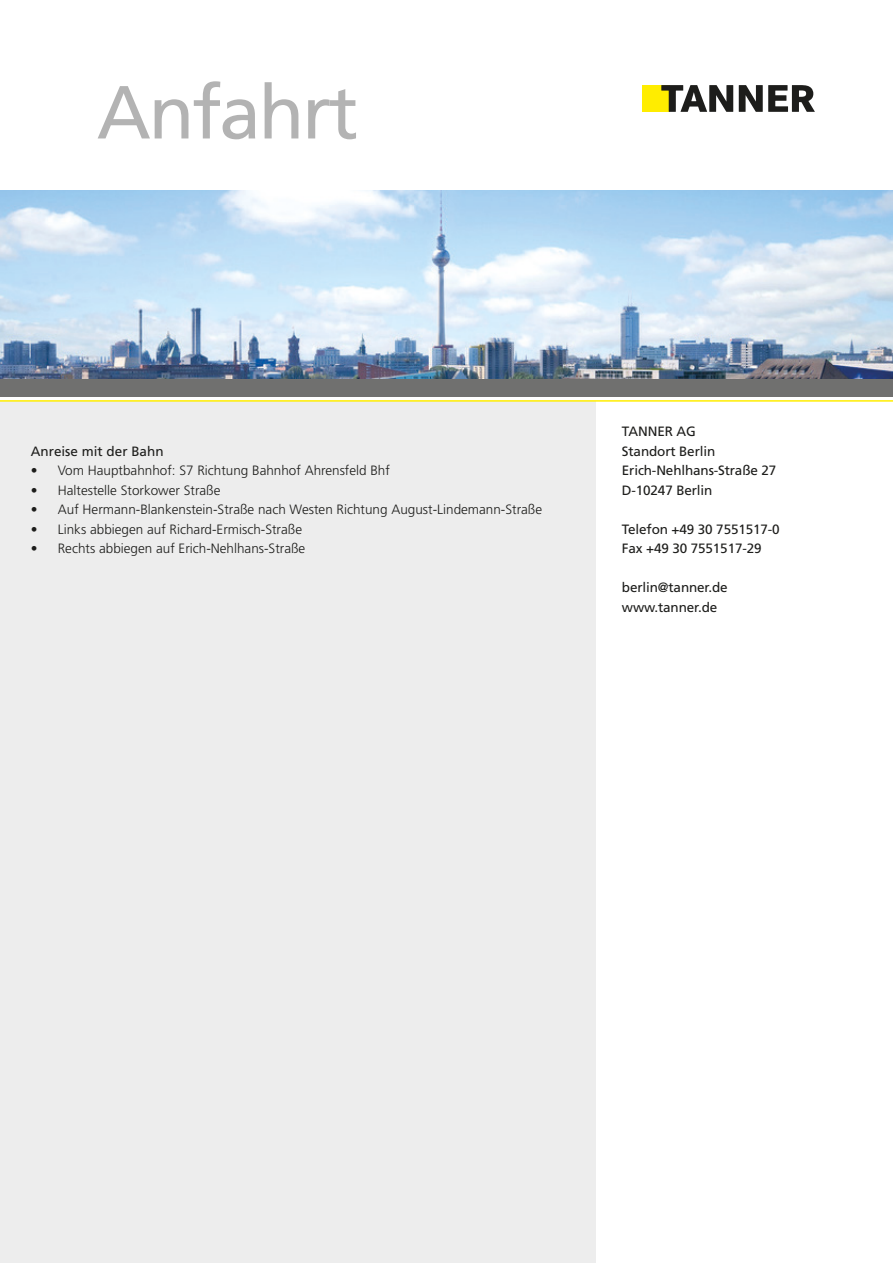
<style>
.page{position:relative;width:893px;height:1263px;background:#fff}
.page>*{position:absolute;margin:0;border:0;box-sizing:border-box;transform-origin:0 0}
.t1{font:75px "Frutiger";letter-spacing:-.03em;color:#b3b3b3}
.t2{font:300 13.5px "Frutiger";color:#1d1d1b}
.t3{font:13.5px/19.5px "Frutiger";letter-spacing:-.01em;color:#1d1d1b}
</style>
<div class="page">
<div style="left:0;top:402px;width:595px;height:861px;background:#ededed"></div>
<div style="left:642px;top:85px;width:27px;height:27px;background:#ffed00"></div>
<svg style="left:661px;top:85px;width:72px;height:27px"></svg>
<svg style="left:739px;top:85px;width:76px;height:27px"></svg>
<img style="left:0;top:190px;width:893px;height:189px">
<div style="left:0;top:379px;width:893px;height:17px;background:#70706f"></div>
<hr style="left:0;top:400px;width:893px;height:2px;background:#ffed00">
<h1 class="t1" style="left:97px;top:81px;width:263px">Anfahrt</h1>
<p class="t3" style="left:31px;top:442px;width:134px">Anreise mit der Bahn</p>
<p class="t2" style="left:31px;top:465px;width:361px">• Vom Hauptbahnhof: S7 Richtung Bahnhof Ahrensfeld Bhf</p>
<p class="t2" style="left:31px;top:484px;width:191px">• Haltestelle Storkower Straße</p>
<p class="t2" style="left:31px;top:504px;width:513px">• Auf Hermann-Blankenstein-Straße nach Westen Richtung August-Lindemann-Straße</p>
<p class="t2" style="left:31px;top:523px;width:273px">• Links abbiegen auf Richard-Ermisch-Straße</p>
<p class="t2" style="left:31px;top:543px;width:276px">• Rechts abbiegen auf Erich-Nehlhans-Straße</p>
<p class="t3" style="left:622px;top:423px;width:156px">TANNER AG<br>Standort Berlin<br>Erich-Nehlhans-Straße 27<br>D-10247 Berlin</p>
<p class="t3" style="left:622px;top:520px;width:159px">Telefon +49 30 7551517-0<br>Fax +49 30 7551517-29</p>
<p class="t3" style="left:622px;top:579px;width:107px">berlin@tanner.de www.tanner.de</p>
</div>
